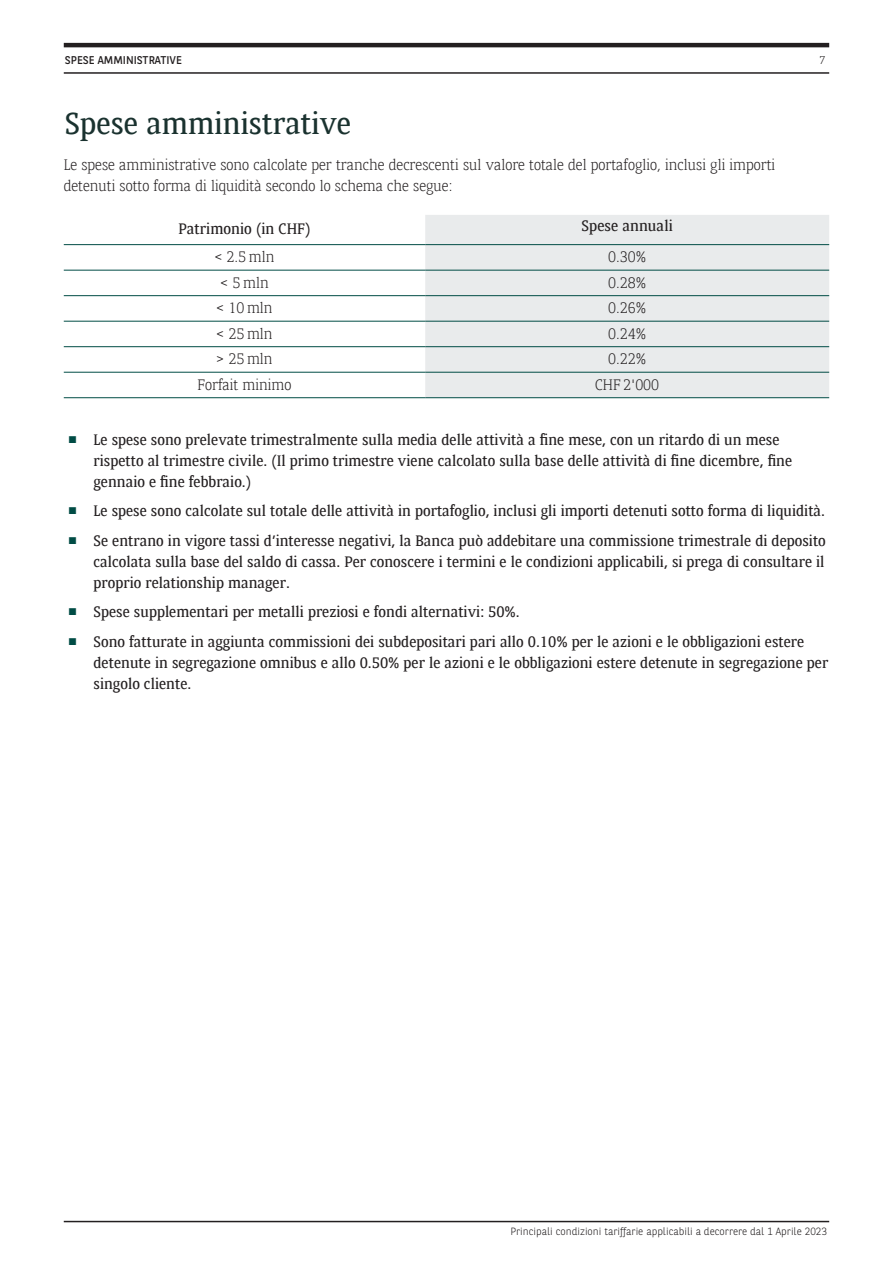
<style>
.page{position:relative;width:893px;height:1263px;background:#fff}
.page>*{position:absolute;margin:0;border:0;box-sizing:border-box;transform-origin:0 0}
.Sous-titres{font:30px "BNPP Serif";color:#1a322f}
.Paragraphe{font:15px/21px "BNPP Serif";color:#231f20}
.Paragraphe-2{font:300 15px/21px "BNPP Serif";color:#231f20}
.puces_carrées_rouges{font:11.25px "BNPP Sans";color:#231f20}
.t1{font:300 11.25px "BNPP Serif";color:#231f20}
.t2{font:300 10.5px "BNPP Sans";color:#231f20}
.s1{font-family:"Times New Roman";color:#004c45}
</style>
<div class="page">
<hr style="left:64px;top:43px;width:765px;height:4px;background:#231f20">
<hr style="left:64px;top:72px;width:765px;height:2px;background:#231f20">
<hr style="left:64px;top:1221px;width:765px;height:1px;background:#231f20">
<svg style="left:64px;top:245px;width:361px;height:127px"></svg>
<div style="left:425px;top:215px;width:404px;height:182px;background:#e9ebec"></div>
<hr style="left:64px;top:244px;width:361px;height:1px;background:#004c45">
<hr style="left:425px;top:244px;width:404px;height:1px;background:#004c45">
<hr style="left:64px;top:270px;width:361px;height:1px;background:#004c45">
<hr style="left:425px;top:270px;width:404px;height:1px;background:#004c45">
<hr style="left:64px;top:295px;width:361px;height:1px;background:#004c45">
<hr style="left:425px;top:295px;width:404px;height:1px;background:#004c45">
<hr style="left:64px;top:321px;width:361px;height:1px;background:#004c45">
<hr style="left:425px;top:321px;width:404px;height:1px;background:#004c45">
<hr style="left:64px;top:346px;width:361px;height:1px;background:#004c45">
<hr style="left:425px;top:346px;width:404px;height:1px;background:#004c45">
<hr style="left:64px;top:372px;width:361px;height:1px;background:#004c45">
<hr style="left:425px;top:372px;width:404px;height:1px;background:#004c45">
<hr style="left:64px;top:397px;width:361px;height:1px;background:#004c45">
<hr style="left:425px;top:397px;width:404px;height:1px;background:#004c45">
<p class="puces_carrées_rouges" style="left:65px;top:53px;width:119px">SPESE AMMINISTRATIVE</p>
<p class="Sous-titres" style="left:65px;top:101px;width:288px">Spese amministrative</p>
<p class="Paragraphe-2" style="left:64px;top:153px;width:713px">Le spese amministrative sono calcolate per tranche decrescenti sul valore totale del portafoglio, inclusi gli importi detenuti sotto forma di liquidità secondo lo schema che segue:</p>
<p class="Paragraphe" style="left:178px;top:217px;width:134px">Patrimonio (in CHF)</p>
<p class="Paragraphe" style="left:582px;top:214px;width:93px">Spese annuali</p>
<p class="Paragraphe-2" style="left:214px;top:245px;width:62px">&lt; 2.5 mln</p>
<p class="Paragraphe-2" style="left:608px;top:245px;width:39px">0.30%</p>
<p class="Paragraphe-2" style="left:220px;top:271px;width:50px">&lt; 5 mln</p>
<p class="Paragraphe-2" style="left:608px;top:271px;width:39px">0.28%</p>
<p class="Paragraphe-2" style="left:216px;top:296px;width:58px">&lt; 10 mln</p>
<p class="Paragraphe-2" style="left:608px;top:296px;width:39px">0.26%</p>
<p class="Paragraphe-2" style="left:216px;top:322px;width:58px">&lt; 25 mln</p>
<p class="Paragraphe-2" style="left:608px;top:322px;width:39px">0.24%</p>
<p class="Paragraphe-2" style="left:216px;top:347px;width:58px">&gt; 25 mln</p>
<p class="Paragraphe-2" style="left:608px;top:347px;width:39px">0.22%</p>
<p class="Paragraphe-2" style="left:198px;top:373px;width:95px">Forfait minimo</p>
<p class="Paragraphe-2" style="left:595px;top:373px;width:66px">CHF 2'000</p>
<p class="t1" style="left:819px;top:52px;width:7px">7</p>
<p class="Paragraphe" style="left:94px;top:428px;width:700px;text-indent:-26px"><span class="s1">■</span> Le spese sono prelevate trimestralmente sulla media delle attività a fine mese, con un ritardo di un mese rispetto al trimestre civile. (Il primo trimestre viene calcolato sulla base delle attività di fine dicembre, fine gennaio e fine febbraio.)</p>
<p class="Paragraphe" style="left:68px;top:499px;width:759px"><span class="s1">■</span> Le spese sono calcolate sul totale delle attività in portafoglio, inclusi gli importi detenuti sotto forma di liquidità.</p>
<p class="Paragraphe" style="left:94px;top:529px;width:734px;text-align:justify;text-indent:-26px"><span class="s1">■</span> Se entrano in vigore tassi d’interesse negativi, la Banca può addebitare una commissione trimestrale di deposito calcolata sulla base del saldo di cassa. Per conoscere i termini e le condizioni applicabili, si prega di consultare il proprio relationship manager.</p>
<p class="Paragraphe" style="left:68px;top:600px;width:453px"><span class="s1">■</span> Spese supplementari per metalli preziosi e fondi alternativi: 50%.</p>
<p class="Paragraphe" style="left:94px;top:630px;width:736px;text-indent:-26px"><span class="s1">■</span> Sono fatturate in aggiunta commissioni dei subdepositari pari allo 0.10% per le azioni e le obbligazioni estere detenute in segregazione omnibus e allo 0.50% per le azioni e le obbligazioni estere detenute in segregazione per singolo cliente.</p>
<p class="t2" style="left:510px;top:1224px;width:318px">Principali condizioni tariffarie applicabili a decorrere dal 1 Aprile 2023</p>
</div>
